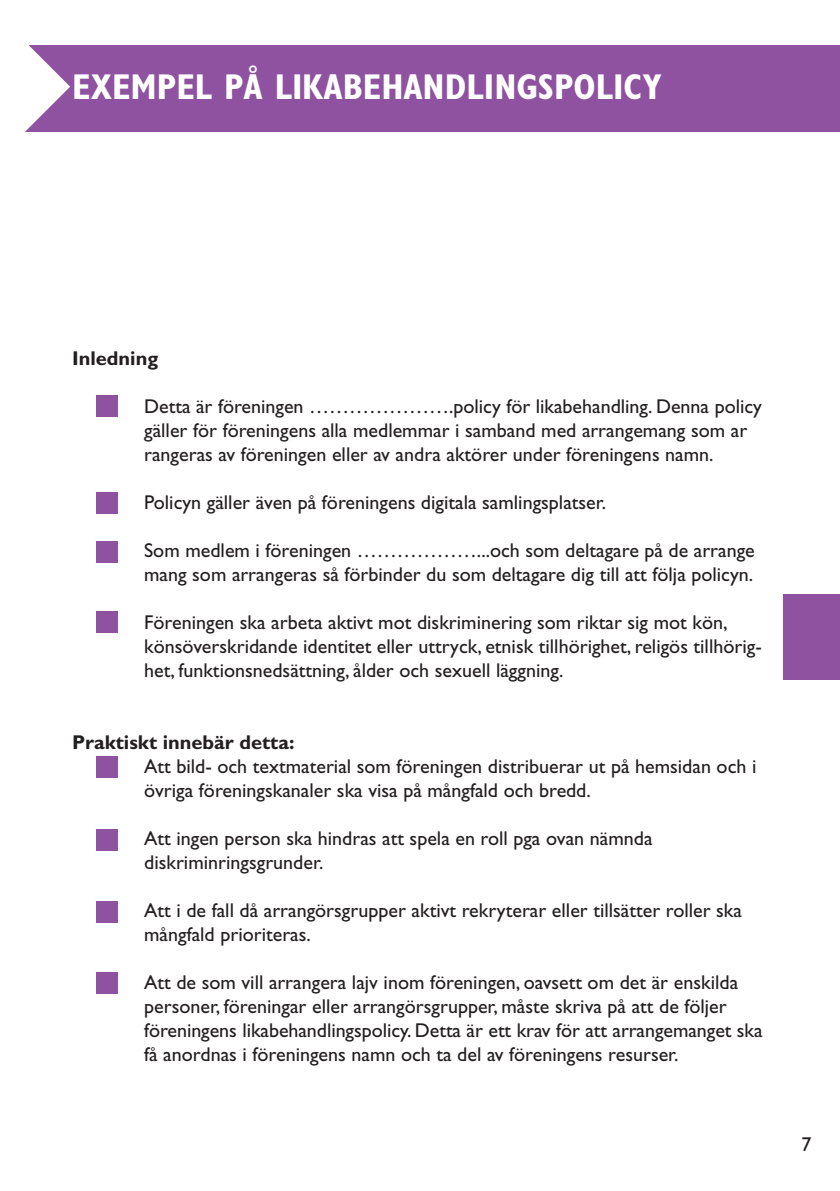
<style>
.page{position:relative;width:840px;height:1191px;background:#fff}
.page>*{position:absolute;margin:0;border:0;box-sizing:border-box;transform-origin:0 0}
.t1{font:700 condensed 36px "Gill Sans";color:#fff}
.t2{font:20px/24px "Gill Sans";color:#231f20}
.t3{font:700 20px "Gill Sans";color:#231f20}
</style>
<div class="page">
<div style="left:0;top:45px;width:839px;height:86px;background:#8e52a1"></div>
<svg style="left:0;top:45px;width:70px;height:87px"></svg>
<div style="left:782px;top:594px;width:57px;height:85px;background:#8e52a1"></div>
<div style="left:96px;top:493px;width:22px;height:21px;background:#8e52a1"></div>
<div style="left:96px;top:541px;width:22px;height:21px;background:#8e52a1"></div>
<div style="left:96px;top:611px;width:22px;height:21px;background:#8e52a1"></div>
<div style="left:96px;top:395px;width:22px;height:22px;background:#8e52a1"></div>
<div style="left:96px;top:756px;width:22px;height:21px;background:#8e52a1"></div>
<div style="left:96px;top:829px;width:22px;height:21px;background:#8e52a1"></div>
<div style="left:96px;top:901px;width:22px;height:22px;background:#8e52a1"></div>
<div style="left:96px;top:972px;width:22px;height:22px;background:#8e52a1"></div>
<p class="t1" style="left:72px;top:65px;width:591px">EXEMPEL PÅ LIKABEHANDLINGSPOLICY</p>
<p class="t3" style="left:72px;top:346px;width:88px">Inledning</p>
<p class="t2" style="left:144px;top:394px;width:619px">Detta är föreningen ………………….policy för likabehandling. Denna policy gäller för föreningens alla medlemmar i samband med arrangemang som ar rangeras av föreningen eller av andra aktörer under föreningens namn.</p>
<p class="t2" style="left:144px;top:490px;width:463px">Policyn gäller även på föreningens digitala samlingsplatser.</p>
<p class="t2" style="left:144px;top:538px;width:612px">Som medlem i föreningen ………………...och som deltagare på de arrange mang som arrangeras så förbinder du som deltagare dig till att följa policyn.</p>
<p class="t2" style="left:144px;top:610px;width:618px">Föreningen ska arbeta aktivt mot diskriminering som riktar sig mot kön, könsöverskridande identitet eller uttryck, etnisk tillhörighet, religös tillhörig&shy;het, funktionsnedsättning, ålder och sexuell läggning.</p>
<p class="t3" style="left:72px;top:730px;width:224px">Praktiskt innebär detta:</p>
<p class="t2" style="left:144px;top:754px;width:613px">Att bild- och textmaterial som föreningen distribuerar ut på hemsidan och i övriga föreningskanaler ska visa på mångfald och bredd.</p>
<p class="t2" style="left:144px;top:826px;width:509px">Att ingen person ska hindras att spela en roll pga ovan nämnda</p>
<p class="t2" style="left:144px;top:850px;width:181px">diskriminringsgrunder.</p>
<p class="t2" style="left:144px;top:898px;width:599px">Att i de fall då arrangörsgrupper aktivt rekryterar eller tillsätter roller ska mångfald prioriteras.</p>
<p class="t2" style="left:144px;top:970px;width:595px">Att de som vill arrangera lajv inom föreningen, oavsett om det är enskilda personer, föreningar eller arrangörsgrupper, måste skriva på att de följer</p>
<p class="t2" style="left:144px;top:1018px;width:619px">föreningens likabehandlingspolicy. Detta är ett krav för att arrangemanget ska få anordnas i föreningens namn och ta del av föreningens resurser.</p>
<p class="t2" style="left:801px;top:1132px;width:11px">7</p>
</div>
